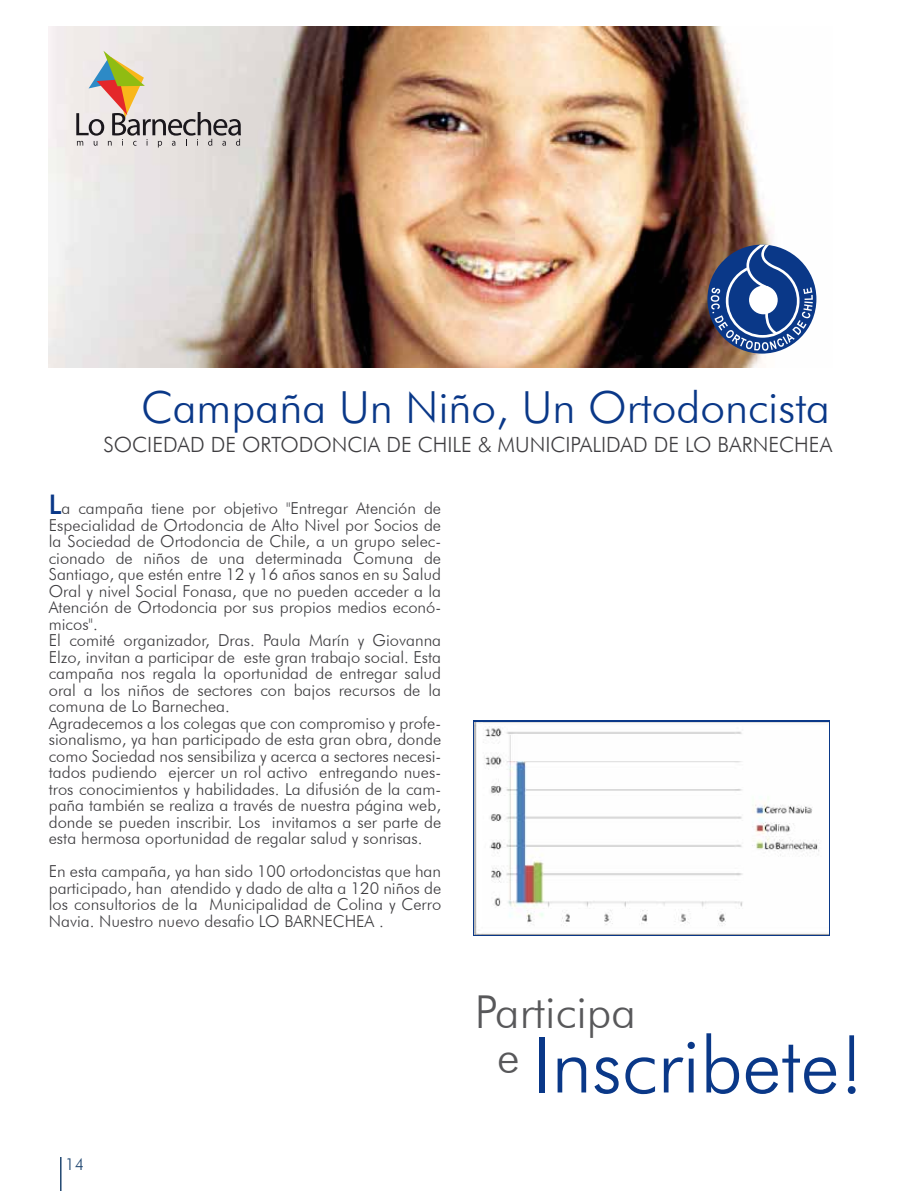
<style>
.page{position:relative;width:906px;height:1191px;background:#fff}
.page>*{position:absolute;margin:0;border:0;box-sizing:border-box;transform-origin:0 0}
.t1{font:300 78.15px "Futura BT";color:#0a3888}
.t2{font:300 45.3px "Futura BT";color:#58585a}
.t3{font:300 44.25px "Futura BT";color:#0a3888}
.t4{font:300 21px "Futura BT";color:#3e3d40}
.t5{font:300 16.5px/16.5px "Futura BT";color:#3e3d40}
.t6{font:300 16.5px "Futura BT";color:#204771}
.s1{font-weight:500;font-size:27px;color:#0a3888}
</style>
<div class="page">
<img style="left:49px;top:27px;width:768px;height:340px">
<svg style="left:473px;top:720px;width:357px;height:215px;background:#546f9f"></svg>
<hr style="left:60px;top:1157px;width:2px;height:34px;background:#204771">
<img style="left:475px;top:722px;width:353px;height:212px">
<svg style="left:76px;top:51px;width:165px;height:96px;background:#d2cac1"></svg>
<svg style="left:710px;top:245px;width:103px;height:106px"></svg>
<h3 class="t3" style="left:141px;top:380px;width:690px">Campaña Un Niño, Un Ortodoncista</h3>
<p class="t4" style="left:103px;top:432px;width:730px">SOCIEDAD DE ORTODONCIA DE CHILE &amp; MUNICIPALIDAD DE LO BARNECHEA</p>
<p class="t5" style="left:49px;top:500px;width:394px"><span class="s1">L</span>a campaña tiene por objetivo "Entregar Atención de Especialidad de Ortodoncia de Alto Nivel por Socios de la Sociedad de Ortodoncia de Chile, a un grupo selec&shy;cionado de niños de una determinada Comuna de Santiago, que estén entre 12 y 16 años sanos en su Salud Oral y nivel Social Fonasa, que no pueden acceder a la Atención de Ortodoncia por sus propios medios econó&shy;micos".<br>El comité organizador, Dras. Paula Marín y Giovanna Elzo, invitan a participar de este gran trabajo social. Esta campaña nos regala la oportunidad de entregar salud oral a los niños de sectores con bajos recursos de la comuna de Lo Barnechea.<br>Agradecemos a los colegas que con compromiso y profe&shy;sionalismo, ya han participado de esta gran obra, donde como Sociedad nos sensibiliza y acerca a sectores necesi&shy;tados pudiendo ejercer un rol activo entregando nues&shy;tros conocimientos y habilidades. La difusión de la cam&shy;paña también se realiza a través de nuestra página web, donde se pueden inscribir. Los invitamos a ser parte de esta hermosa oportunidad de regalar salud y sonrisas.</p>
<p class="t5" style="left:49px;top:863px;width:394px;text-align:justify">En esta campaña, ya han sido 100 ortodoncistas que han participado, han atendido y dado de alta a 120 niños de los consultorios de la Municipalidad de Colina y Cerro Navia. Nuestro nuevo desafio LO BARNECHEA .</p>
<p class="t6" style="left:65px;top:1153px;width:21px">14</p>
<h2 class="t2" style="left:475px;top:984px;width:162px">Participa</h2>
<h1 class="t1" style="left:497px;top:1017px;width:368px"><sup>e</sup> Inscribete!</h1>
</div>
